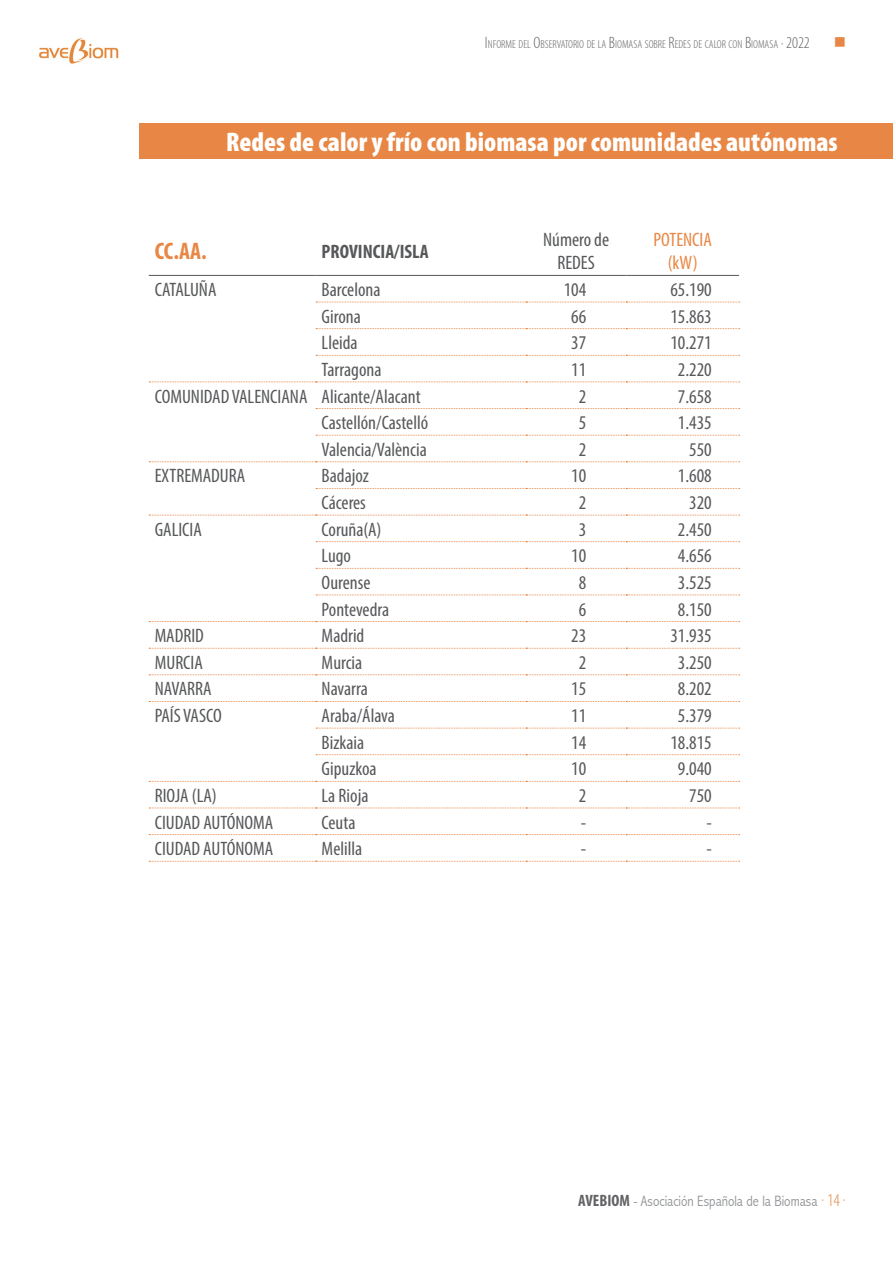
<style>
.page{position:relative;width:893px;height:1263px;background:#fff}
.page>*{position:absolute;margin:0;border:0;box-sizing:border-box;transform-origin:0 0}
.t1{font:900 condensed 27px "Myriad Pro";color:#fff}
.t2{font:700 condensed 24px "Myriad Pro";color:#e88745}
.t3{font:condensed 19.5px/23.4px "Myriad Pro";color:#57585a;text-align:center}
.t4{font:700 condensed 19.5px "Myriad Pro";color:#57585a}
.t5{font:condensed 19.5px "Myriad Pro";color:#e88745}
.t6{font:16.5px "Wingdings";color:#e88745}
.t7{font:300 condensed 15px "Abadi";color:#939598}
.t8{font:300 condensed 11.55px "Myriad Pro";color:#636366}
.s1{font-size:16.5px}
.s2{font-family:"Myriad Pro";font-weight:700;font-size:16.5px;color:#636366}
.s3{font-family:"Myriad Pro";font-size:18px;color:#e88745}
</style>
<div class="page">
<img style="left:39px;top:38px;width:80px;height:26px">
<div style="left:139px;top:123px;width:754px;height:35px;background:#e88745"></div>
<hr style="left:149px;top:275px;width:167px;height:1px;background:#57585a">
<hr style="left:316px;top:275px;width:210px;height:1px;background:#57585a">
<hr style="left:526px;top:275px;width:100px;height:1px;background:#57585a">
<hr style="left:626px;top:275px;width:113px;height:1px;background:#57585a">
<svg style="left:316px;top:302px;width:424px;height:1px"></svg>
<svg style="left:316px;top:328px;width:424px;height:1px"></svg>
<svg style="left:316px;top:355px;width:424px;height:1px"></svg>
<svg style="left:316px;top:408px;width:424px;height:1px"></svg>
<svg style="left:316px;top:435px;width:424px;height:1px"></svg>
<svg style="left:316px;top:488px;width:424px;height:1px"></svg>
<svg style="left:316px;top:541px;width:424px;height:1px"></svg>
<svg style="left:316px;top:568px;width:424px;height:1px"></svg>
<svg style="left:316px;top:595px;width:424px;height:1px"></svg>
<svg style="left:316px;top:728px;width:424px;height:1px"></svg>
<svg style="left:316px;top:754px;width:424px;height:1px"></svg>
<svg style="left:149px;top:382px;width:591px;height:1px"></svg>
<svg style="left:149px;top:461px;width:591px;height:1px"></svg>
<svg style="left:149px;top:515px;width:591px;height:1px"></svg>
<svg style="left:149px;top:621px;width:591px;height:1px"></svg>
<svg style="left:149px;top:648px;width:591px;height:1px"></svg>
<svg style="left:149px;top:674px;width:591px;height:1px"></svg>
<svg style="left:149px;top:701px;width:591px;height:1px"></svg>
<svg style="left:149px;top:781px;width:591px;height:1px"></svg>
<svg style="left:149px;top:808px;width:591px;height:1px"></svg>
<svg style="left:149px;top:834px;width:591px;height:1px"></svg>
<svg style="left:149px;top:861px;width:591px;height:1px"></svg>
<p class="t8" style="left:485px;top:38px;width:326px"><span class="s1">I</span>NFORME DEL <span class="s1">O</span>BSERVATORIO DE LA <span class="s1">B</span>IOMASA SOBRE <span class="s1">R</span>EDES DE CALOR CON <span class="s1">B</span>IOMASA <span class="s1">· 2022</span></p>
<p class="t6" style="left:834px;top:33px;width:14px">■</p>
<p class="t1" style="left:226px;top:125px;width:613px">Redes de calor y frío con biomasa por comunidades autónomas</p>
<p class="t2" style="left:155px;top:236px;width:53px">CC.AA.</p>
<p class="t4" style="left:322px;top:239px;width:109px">PROVINCIA/ISLA</p>
<p class="t3" style="left:543px;top:228px;width:67px">Número de<br>REDES</p>
<p class="t5" style="left:653px;top:228px;width:60px">POTENCIA</p>
<p class="t5" style="left:668px;top:251px;width:31px">(kW)</p>
<p class="t3" style="left:155px;top:278px;width:63px">CATALUÑA</p>
<p class="t3" style="left:322px;top:278px;width:60px">Barcelona</p>
<p class="t3" style="left:564px;top:278px;width:24px">104</p>
<p class="t3" style="left:670px;top:278px;width:43px">65.190</p>
<p class="t3" style="left:322px;top:304px;width:41px">Girona</p>
<p class="t3" style="left:571px;top:304px;width:17px">66</p>
<p class="t3" style="left:670px;top:304px;width:43px">15.863</p>
<p class="t3" style="left:322px;top:331px;width:37px">Lleida</p>
<p class="t3" style="left:571px;top:331px;width:17px">37</p>
<p class="t3" style="left:670px;top:331px;width:43px">10.271</p>
<p class="t3" style="left:322px;top:358px;width:61px">Tarragona</p>
<p class="t3" style="left:571px;top:358px;width:17px">11</p>
<p class="t3" style="left:678px;top:358px;width:35px">2.220</p>
<p class="t3" style="left:155px;top:384px;width:154px">COMUNIDAD VALENCIANA</p>
<p class="t3" style="left:322px;top:384px;width:100px">Alicante/Alacant</p>
<p class="t3" style="left:579px;top:384px;width:9px">2</p>
<p class="t3" style="left:678px;top:384px;width:35px">7.658</p>
<p class="t3" style="left:322px;top:411px;width:108px">Castellón/Castelló</p>
<p class="t3" style="left:579px;top:411px;width:9px">5</p>
<p class="t3" style="left:678px;top:411px;width:35px">1.435</p>
<p class="t3" style="left:322px;top:437px;width:107px">Valencia/València</p>
<p class="t3" style="left:579px;top:437px;width:9px">2</p>
<p class="t3" style="left:689px;top:437px;width:24px">550</p>
<p class="t3" style="left:155px;top:464px;width:92px">EXTREMADURA</p>
<p class="t3" style="left:322px;top:464px;width:49px">Badajoz</p>
<p class="t3" style="left:571px;top:464px;width:17px">10</p>
<p class="t3" style="left:678px;top:464px;width:35px">1.608</p>
<p class="t3" style="left:322px;top:491px;width:46px">Cáceres</p>
<p class="t3" style="left:579px;top:491px;width:9px">2</p>
<p class="t3" style="left:689px;top:491px;width:24px">320</p>
<p class="t3" style="left:155px;top:517px;width:49px">GALICIA</p>
<p class="t3" style="left:322px;top:517px;width:61px">Coruña(A)</p>
<p class="t3" style="left:579px;top:517px;width:9px">3</p>
<p class="t3" style="left:678px;top:517px;width:35px">2.450</p>
<p class="t3" style="left:322px;top:544px;width:31px">Lugo</p>
<p class="t3" style="left:571px;top:544px;width:17px">10</p>
<p class="t3" style="left:678px;top:544px;width:35px">4.656</p>
<p class="t3" style="left:322px;top:571px;width:50px">Ourense</p>
<p class="t3" style="left:579px;top:571px;width:9px">8</p>
<p class="t3" style="left:678px;top:571px;width:35px">3.525</p>
<p class="t3" style="left:322px;top:597px;width:69px">Pontevedra</p>
<p class="t3" style="left:579px;top:597px;width:9px">6</p>
<p class="t3" style="left:678px;top:597px;width:35px">8.150</p>
<p class="t3" style="left:155px;top:624px;width:51px">MADRID</p>
<p class="t3" style="left:322px;top:624px;width:44px">Madrid</p>
<p class="t3" style="left:571px;top:624px;width:17px">23</p>
<p class="t3" style="left:670px;top:624px;width:43px">31.935</p>
<p class="t3" style="left:155px;top:650px;width:50px">MURCIA</p>
<p class="t3" style="left:322px;top:650px;width:42px">Murcia</p>
<p class="t3" style="left:579px;top:650px;width:9px">2</p>
<p class="t3" style="left:678px;top:650px;width:35px">3.250</p>
<p class="t3" style="left:155px;top:677px;width:59px">NAVARRA</p>
<p class="t3" style="left:322px;top:677px;width:48px">Navarra</p>
<p class="t3" style="left:571px;top:677px;width:17px">15</p>
<p class="t3" style="left:678px;top:677px;width:35px">8.202</p>
<p class="t3" style="left:155px;top:704px;width:69px">PAÍS VASCO</p>
<p class="t3" style="left:322px;top:704px;width:75px">Araba/Álava</p>
<p class="t3" style="left:571px;top:704px;width:17px">11</p>
<p class="t3" style="left:678px;top:704px;width:35px">5.379</p>
<p class="t3" style="left:322px;top:730px;width:44px">Bizkaia</p>
<p class="t3" style="left:571px;top:730px;width:17px">14</p>
<p class="t3" style="left:670px;top:730px;width:43px">18.815</p>
<p class="t3" style="left:322px;top:757px;width:56px">Gipuzkoa</p>
<p class="t3" style="left:571px;top:757px;width:17px">10</p>
<p class="t3" style="left:678px;top:757px;width:35px">9.040</p>
<p class="t3" style="left:155px;top:784px;width:64px">RIOJA (LA)</p>
<p class="t3" style="left:322px;top:784px;width:48px">La Rioja</p>
<p class="t3" style="left:579px;top:784px;width:9px">2</p>
<p class="t3" style="left:689px;top:784px;width:24px">750</p>
<p class="t3" style="left:155px;top:810px;width:120px">CIUDAD AUTÓNOMA</p>
<p class="t3" style="left:322px;top:810px;width:35px">Ceuta</p>
<p class="t3" style="left:581px;top:810px;width:7px">-</p>
<p class="t3" style="left:706px;top:810px;width:7px">-</p>
<p class="t3" style="left:155px;top:837px;width:120px">CIUDAD AUTÓNOMA</p>
<p class="t3" style="left:322px;top:837px;width:42px">Melilla</p>
<p class="t3" style="left:581px;top:837px;width:7px">-</p>
<p class="t3" style="left:706px;top:837px;width:7px">-</p>
<p class="t7" style="left:578px;top:1192px;width:269px"><span class="s2">AVEBIOM</span> - Asociación Española de la Biomasa <span class="s3">· 14 ·</span></p>
</div>
